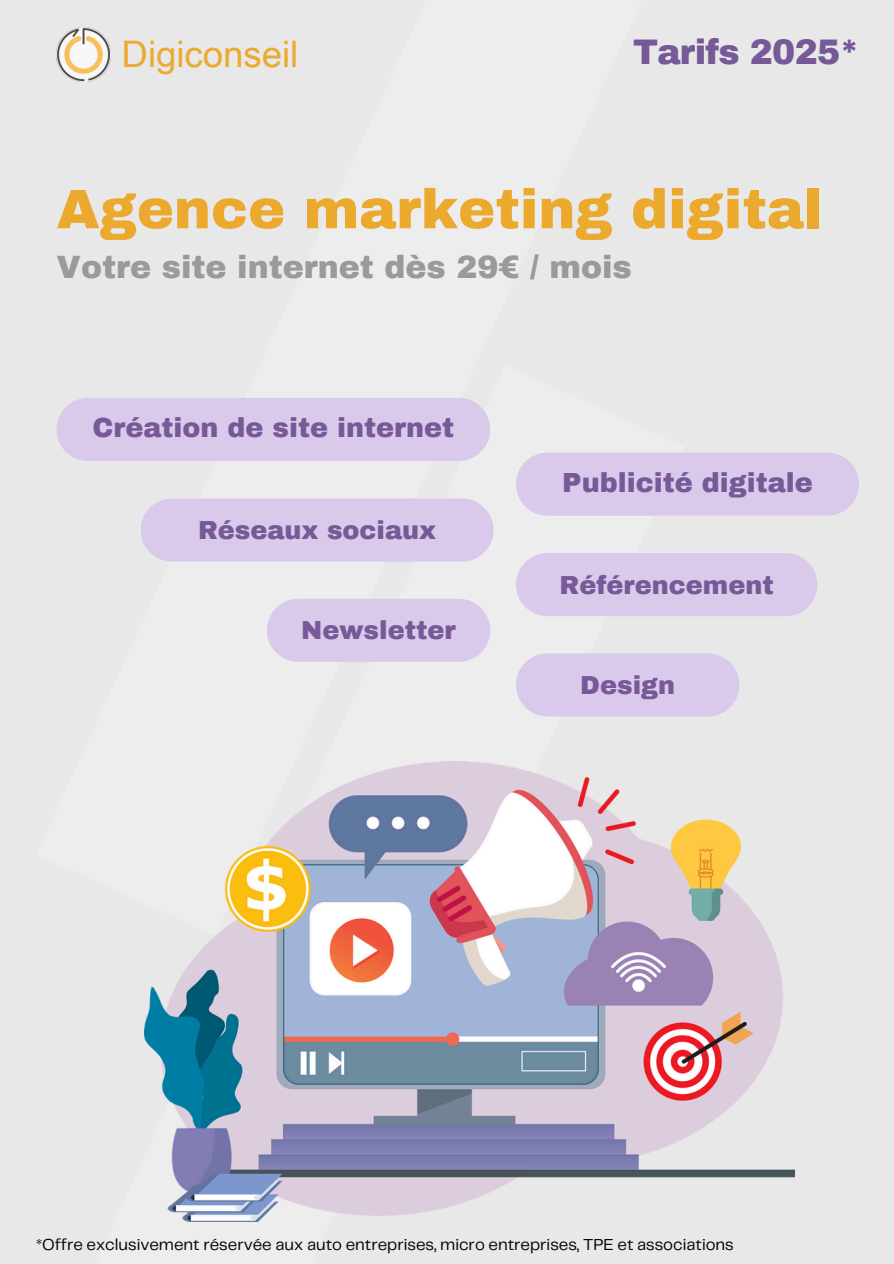
<style>
.page{position:relative;width:894px;height:1264px;background:#fff}
.page>*{position:absolute;margin:0;border:0;box-sizing:border-box;transform-origin:0 0}
.t1{font:900 55.5px "Archivo";color:#ebaa2e}
.t2{font:36.45px "Arial Unicode MS";color:#ebaa2e}
.t3{font:900 34.65px "Archivo";letter-spacing:-.02em;color:#765996}
.t4{font:900 31.5px "Archivo";color:#9a9a9a}
.t5{font:900 27px "Archivo";color:#765996}
.t6{font:900 25.5px "Archivo";color:#765996}
.t7{font:16.5px "Telegraf";color:#000}
</style>
<div class="page">
<div style="left:0;top:0;width:893px;height:1263px;background:#e8e8e8"></div>
<div style="left:56px;top:398px;width:434px;height:63px;background:#d9c9eb;border-radius:32px"></div>
<div style="left:516px;top:452px;width:342px;height:63px;background:#d9c9eb;border-radius:32px"></div>
<div style="left:516px;top:553px;width:301px;height:63px;background:#d9c9eb;border-radius:32px"></div>
<div style="left:140px;top:498px;width:353px;height:63px;background:#d9c9eb;border-radius:32px"></div>
<div style="left:267px;top:598px;width:223px;height:64px;background:#d9c9eb;border-radius:32px"></div>
<img style="left:145px;top:761px;width:649px;height:460px">
<div style="left:516px;top:653px;width:223px;height:63px;background:#d9c9eb;border-radius:32px"></div>
<img style="left:56px;top:27px;width:54px;height:54px">
<h4 class="t2" style="left:122px;top:28px;width:178px">Digiconseil</h4>
<h4 class="t3" style="left:633px;top:34px;width:227px">Tarifs 2025*</h4>
<h4 class="t1" style="left:56px;top:179px;width:767px">Agence marketing digital</h4>
<h4 class="t4" style="left:56px;top:250px;width:576px">Votre site internet dès 29€ / mois</h4>
<p class="t5" style="left:93px;top:413px;width:363px">Création de site internet</p>
<h4 class="t6" style="left:198px;top:516px;width:239px">Réseaux sociaux</h4>
<h2 class="t6" style="left:301px;top:617px;width:156px">Newsletter</h2>
<h2 class="t5" style="left:562px;top:468px;width:252px">Publicité digitale</h2>
<h3 class="t6" style="left:559px;top:571px;width:215px">Référencement</h3>
<h1 class="t6" style="left:580px;top:671px;width:96px">Design</h1>
<h4 class="t7" style="left:36px;top:1237px;width:699px">*Offre exclusivement réservée aux auto entreprises, micro entreprises, TPE et associations</h4>
</div>
